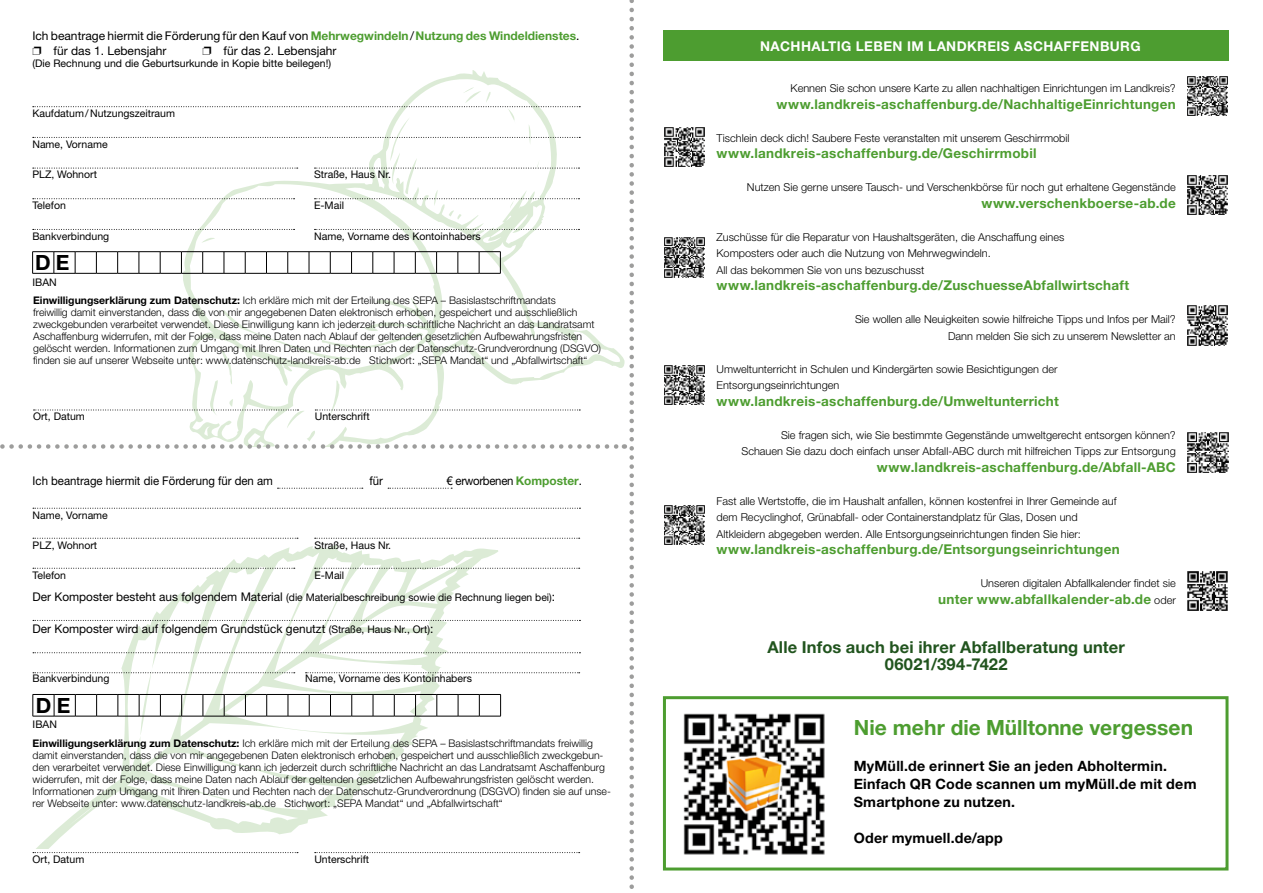
<style>
.page{position:relative;width:1263px;height:893px;background:#fff}
.page>*{position:absolute;margin:0;border:0;box-sizing:border-box;transform-origin:0 0}
.t1{font:700 21px "Helvetica Neue LT Pro";letter-spacing:.005em;color:#4d9d30}
.t2{font:700 21px "Helvetica Neue LT Pro";color:#000}
.t3{font:700 16.5px/16.5px "Helvetica Neue LT Pro";letter-spacing:.01em;color:#21541e;text-align:center}
.t4{font:700 14.25px/18px "Helvetica Neue LT Pro";letter-spacing:.02em;color:#000}
.t5{font:700 13.5px "Helvetica Neue LT Pro";letter-spacing:.02em;color:#4d9d30}
.t6{font:700 13.5px "Helvetica Neue LT Pro";letter-spacing:.03em;color:#fff}
.t7{font:12px/14.4px "Helvetica Neue LT Pro";color:#000}
.t8{font:12px "Helvetica Neue LT Pro";color:#000;scale:.95 1}
.t9{font:12px "Helvetica Neue LT Pro";letter-spacing:-.025em;color:#000;scale:.95 1}
.t10{font:300 10.95px/16.5px "Helvetica Neue LT Pro";color:#000}
.t11{font:300 10.5px/12px "Helvetica Neue LT Pro";color:#000}
.t12{font:10.5px/22.2px "Helvetica Neue LT Pro";color:#000}
.s1{font-weight:700;color:#4d9d30}
.s2{font-weight:700}
.s3{font-size:12px}
.s4{font-size:10.5px}
.s5{font-weight:300;font-size:10.95px;color:#000}
</style>
<div class="page">
<div style="left:663px;top:31px;width:566px;height:30px;background:#4d9d30"></div>
<img style="left:683px;top:713px;width:142px;height:142px">
<div style="left:663px;top:696px;width:565px;height:174px;border:3px solid #4d9d30"></div>
<img style="left:1187px;top:76px;width:41px;height:40px">
<img style="left:1187px;top:305px;width:41px;height:41px">
<img style="left:1187px;top:432px;width:42px;height:41px">
<img style="left:1187px;top:571px;width:41px;height:40px">
<img style="left:664px;top:505px;width:41px;height:40px">
<img style="left:664px;top:365px;width:41px;height:40px">
<img style="left:664px;top:237px;width:41px;height:41px">
<img style="left:664px;top:127px;width:41px;height:40px">
<img style="left:1187px;top:175px;width:41px;height:40px">
<svg style="left:0;top:0;width:634px;height:889px"></svg>
<p class="t7" style="left:32px;top:29px;width:549px">Ich beantrage hiermit die Förderung für den Kauf von <span class="s1">Mehrwegwindeln</span>/<span class="s1">Nutzung des Windeldienstes</span>. ❐ für das 1. Lebensjahr</p>
<p class="t7" style="left:202px;top:43px;width:136px">❐ für das 2. Lebensjahr</p>
<p class="t12" style="left:32px;top:52px;width:300px">(Die Rechnung und die Geburtsurkunde in Kopie bitte beilegen!)</p>
<p class="t12" style="left:32px;top:102px;width:144px">Kaufdatum/Nutzungszeitraum</p>
<p class="t12" style="left:32px;top:133px;width:77px">Name, Vorname</p>
<p class="t12" style="left:32px;top:163px;width:66px">PLZ, Wohnort</p>
<p class="t12" style="left:314px;top:163px;width:78px">Straße, Haus Nr.</p>
<p class="t12" style="left:32px;top:194px;width:35px">Telefon</p>
<p class="t12" style="left:314px;top:194px;width:31px">E-Mail</p>
<p class="t12" style="left:32px;top:225px;width:78px">Bankverbindung</p>
<p class="t12" style="left:314px;top:225px;width:168px">Name, Vorname des Kontoinhabers</p>
<p class="t12" style="left:32px;top:270px;width:26px">IBAN</p>
<h1 class="t2" style="left:35px;top:250px;width:36px">DE</h1>
<p class="t11" style="left:33px;top:294px;width:569px"><span class="s2">Einwilligungserklärung zum Datenschutz:</span> Ich erkläre mich mit der Erteilung des SEPA – Basislastschriftmandats<br>freiwillig damit einverstanden, dass die von mir angegebenen Daten elektronisch erhoben, gespeichert und ausschließlich zweckgebunden verarbeitet verwendet. Diese Einwilligung kann ich jederzeit durch schriftliche Nachricht an das Landratsamt Aschaffenburg widerrufen, mit der Folge, dass meine Daten nach Ablauf der geltenden gesetzlichen Aufbewahrungsfristen gelöscht werden. Informationen zum Umgang mit Ihren Daten und Rechten nach der Datenschutz-Grundverordnung (DSGVO) finden sie auf unserer Webseite unter: www.datenschutz-landkreis-ab.de Stichwort: „SEPA Mandat“ und „Abfallwirtschaft“</p>
<p class="t12" style="left:33px;top:405px;width:53px">Ort, Datum</p>
<p class="t12" style="left:315px;top:405px;width:56px">Unterschrift</p>
<p class="t8" style="left:33px;top:473px;width:254px">Ich beantrage hiermit die Förderung für den am</p>
<p class="t8" style="left:369px;top:473px;width:16px">für</p>
<p class="t9" style="left:446px;top:473px;width:144px">€ erworbenen <span class="s1">Komposter</span>.</p>
<p class="t12" style="left:33px;top:503px;width:77px">Name, Vorname</p>
<p class="t12" style="left:33px;top:533px;width:66px">PLZ, Wohnort</p>
<p class="t12" style="left:314px;top:533px;width:78px">Straße, Haus Nr.</p>
<p class="t12" style="left:33px;top:563px;width:35px">Telefon</p>
<p class="t12" style="left:33px;top:563px;width:524px;text-indent:282px">E-Mail<br><span class="s3">Der Komposter besteht aus folgendem Material</span> (die Materialbeschreibung sowie die Rechnung liegen bei)<span class="s3">:</span></p>
<p class="t7" style="left:33px;top:621px;width:402px">Der Komposter wird auf folgendem Grundstück genutzt <span class="s4">(Straße, Haus Nr., Ort)</span>:</p>
<p class="t12" style="left:33px;top:667px;width:78px">Bankverbindung</p>
<p class="t12" style="left:305px;top:667px;width:168px">Name, Vorname des Kontoinhabers</p>
<p class="t12" style="left:33px;top:713px;width:26px">IBAN</p>
<h1 class="t2" style="left:36px;top:692px;width:36px">DE</h1>
<p class="t11" style="left:33px;top:737px;width:580px"><span class="s2">Einwilligungserklärung zum Datenschutz:</span> Ich erkläre mich mit der Erteilung des SEPA – Basislastschriftmandats freiwillig damit einverstanden, dass die von mir angegebenen Daten elektronisch erhoben, gespeichert und ausschließlich zweckgebun&shy;den verarbeitet verwendet. Diese Einwilligung kann ich jederzeit durch schriftliche Nachricht an das Landratsamt Aschaffenburg widerrufen, mit der Folge, dass meine Daten nach Ablauf der geltenden gesetzlichen Aufbewahrungsfristen gelöscht werden.<br>Informationen zum Umgang mit Ihren Daten und Rechten nach der Datenschutz-Grundverordnung (DSGVO) finden sie auf unse&shy;rer Webseite unter: www.datenschutz-landkreis-ab.de Stichwort: „SEPA Mandat“ und „Abfallwirtschaft“</p>
<p class="t12" style="left:33px;top:847px;width:53px">Ort, Datum</p>
<p class="t12" style="left:314px;top:847px;width:56px">Unterschrift</p>
<p class="t6" style="left:760px;top:38px;width:382px">NACHHALTIG LEBEN IM LANDKREIS ASCHAFFENBURG</p>
<p class="t10" style="left:790px;top:80px;width:387px">Kennen Sie schon unsere Karte zu allen nachhaltigen Einrichtungen im Landkreis?</p>
<p class="t5" style="left:776px;top:95px;width:401px">www.landkreis-aschaffenburg.de/NachhaltigeEinrichtungen</p>
<p class="t10" style="left:716px;top:129px;width:354px">Tischlein deck dich! Saubere Feste veranstalten mit unserem Geschirrmobil</p>
<p class="t5" style="left:716px;top:145px;width:322px">www.landkreis-aschaffenburg.de/Geschirrmobil</p>
<p class="t10" style="left:747px;top:179px;width:430px">Nutzen Sie gerne unsere Tausch- und Verschenkbörse für noch gut erhaltene Gegenstände</p>
<p class="t5" style="left:981px;top:194px;width:196px">www.verschenkboerse-ab.de</p>
<p class="t10" style="left:716px;top:228px;width:349px">Zuschüsse für die Reparatur von Haushaltsgeräten, die Anschaffung eines<br>Komposters oder auch die Nutzung von Mehrwegwindeln.<br>All das bekommen Sie von uns bezuschusst</p>
<p class="t5" style="left:716px;top:277px;width:414px">www.landkreis-aschaffenburg.de/ZuschuesseAbfallwirtschaft</p>
<p class="t10" style="left:855px;top:311px;width:322px;text-align:right">Sie wollen alle Neuigkeiten sowie hilfreiche Tipps und Infos per Mail?<br>Dann melden Sie sich zu unserem Newsletter an</p>
<p class="t10" style="left:716px;top:360px;width:342px">Umweltunterricht in Schulen und Kindergärten sowie Besichtigungen der<br>Entsorgungseinrichtungen</p>
<p class="t5" style="left:716px;top:392px;width:344px">www.landkreis-aschaffenburg.de/Umweltunterricht</p>
<p class="t10" style="left:741px;top:426px;width:436px;text-align:right">Sie fragen sich, wie Sie bestimmte Gegenstände umweltgerecht entsorgen können?<br>Schauen Sie dazu doch einfach unser Abfall-ABC durch mit hilfreichen Tipps zur Entsorgung</p>
<p class="t5" style="left:877px;top:458px;width:300px">www.landkreis-aschaffenburg.de/Abfall-ABC</p>
<p class="t10" style="left:716px;top:492px;width:401px">Fast alle Wertstoffe, die im Haushalt anfallen, können kostenfrei in Ihrer Gemeinde auf dem Recyclinghof, Grünabfall- oder Containerstandplatz für Glas, Dosen und<br>Altkleidern abgegeben werden. Alle Entsorgungseinrichtungen finden Sie hier:</p>
<p class="t5" style="left:716px;top:541px;width:405px">www.landkreis-aschaffenburg.de/Entsorgungseinrichtungen</p>
<p class="t10" style="left:981px;top:575px;width:197px">Unseren digitalen Abfallkalender findet sie</p>
<p class="t5" style="left:938px;top:590px;width:239px">unter www.abfallkalender-ab.de <span class="s5">oder</span></p>
<h2 class="t3" style="left:767px;top:639px;width:359px">Alle Infos auch bei ihrer Abfallberatung unter<br>06021/394-7422</h2>
<h1 class="t1" style="left:854px;top:715px;width:341px">Nie mehr die Mülltonne vergessen</h1>
<h3 class="t4" style="left:854px;top:757px;width:344px">MyMüll.de erinnert Sie an jeden Abholtermin.<br>Einfach QR Code scannen um myMüll.de mit dem<br>Smartphone zu nutzen.</h3>
<h3 class="t4" style="left:854px;top:829px;width:151px">Oder mymuell.de/app</h3>
</div>
